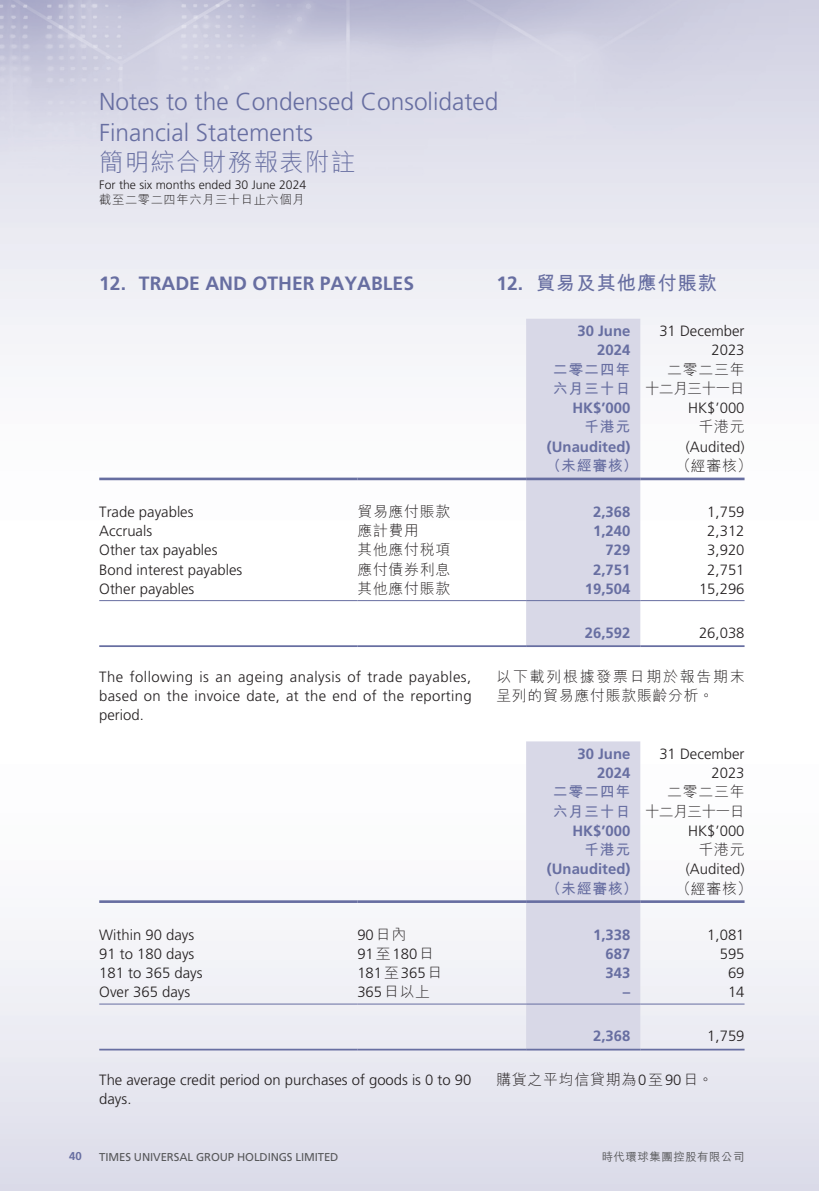
<style>
.page{position:relative;width:819px;height:1191px;background:#fff}
.page>*{position:absolute;margin:0;border:0;box-sizing:border-box;transform-origin:0 0}
.t1{font:300 24.5px/31.5px "Frutiger LT Std";color:#676ea1}
.t2{font:300 24.5px "M Hei HK";letter-spacing:.05em;color:#676ea1}
._01_H1{font:700 19.25px "Frutiger LT Std";color:#676ea1}
._01_H1-2{font:700 19.25px "M Hei HK";letter-spacing:.05em;color:#676ea1}
._50_Table_txt{font:300 14.88px "Frutiger LT Std";color:#231f20}
._00_txt{font:300 14.88px/19.2px "Frutiger LT Std";color:#231f20;text-align:justify}
._50_Table_txt-2{font:700 14.88px "Frutiger LT Std";color:#676ea1}
._50_Table_txt-3{font:300 14.88px "M Hei HK";letter-spacing:.05em;color:#231f20}
._50_Table_txt-4{font:700 14.88px "M Hei HK";letter-spacing:.05em;color:#676ea1}
._00_txt-2{font:300 14.88px/19.2px "M Hei HK";letter-spacing:.12em;color:#231f20}
._00_txt-3{font:300 14.88px "M Hei HK";letter-spacing:.05em;color:#231f20}
._50_Table_txt-5{font:300 14.88px "M Hei HK";letter-spacing:-.05em;color:#231f20}
.t3{font:300 12.25px "Frutiger LT Std";color:#231f20}
.t4{font:300 12.25px "M Hei HK";letter-spacing:.05em;color:#231f20}
.t5{font:11.38px "Frutiger LT Std";letter-spacing:-.01em;color:#57585a}
.t6{font:500 11.38px "M Hei HK";letter-spacing:.05em;color:#57585a}
.t7{font:700 11.38px "Frutiger LT Std";color:#676ea1}
.s1{font-family:"Frutiger LT Std"}
.s2{font-family:"M Hei HK"}
</style>
<div class="page">
<div style="left:526px;top:319px;width:114px;height:326px;background:#d8d8e7"></div>
<hr style="left:99px;top:477px;width:258px;height:3px;background:#676ea1">
<hr style="left:357px;top:477px;width:169px;height:3px;background:#676ea1">
<hr style="left:526px;top:477px;width:114px;height:3px;background:#676ea1">
<hr style="left:640px;top:477px;width:104px;height:3px;background:#676ea1">
<hr style="left:99px;top:600px;width:258px;height:1px;background:#676ea1">
<hr style="left:357px;top:600px;width:169px;height:1px;background:#676ea1">
<hr style="left:526px;top:600px;width:114px;height:1px;background:#676ea1">
<hr style="left:640px;top:600px;width:104px;height:1px;background:#676ea1">
<hr style="left:99px;top:645px;width:258px;height:2px;background:#676ea1">
<hr style="left:357px;top:645px;width:169px;height:2px;background:#676ea1">
<hr style="left:526px;top:645px;width:114px;height:2px;background:#676ea1">
<hr style="left:640px;top:645px;width:104px;height:2px;background:#676ea1">
<div style="left:526px;top:741px;width:114px;height:307px;background:#d8d8e7"></div>
<hr style="left:99px;top:900px;width:258px;height:3px;background:#676ea1">
<hr style="left:357px;top:900px;width:169px;height:3px;background:#676ea1">
<hr style="left:526px;top:900px;width:114px;height:3px;background:#676ea1">
<hr style="left:640px;top:900px;width:104px;height:3px;background:#676ea1">
<hr style="left:99px;top:1003px;width:258px;height:1px;background:#676ea1">
<hr style="left:357px;top:1003px;width:169px;height:1px;background:#676ea1">
<hr style="left:526px;top:1003px;width:114px;height:1px;background:#676ea1">
<hr style="left:640px;top:1003px;width:104px;height:1px;background:#676ea1">
<hr style="left:99px;top:1048px;width:258px;height:2px;background:#676ea1">
<hr style="left:357px;top:1048px;width:169px;height:2px;background:#676ea1">
<hr style="left:526px;top:1048px;width:114px;height:2px;background:#676ea1">
<hr style="left:640px;top:1048px;width:104px;height:2px;background:#676ea1">
<h1 class="t1" style="left:99px;top:86px;width:400px">Notes to the Condensed Consolidated<br>Financial Statements</h1>
<h1 class="t2" style="left:99px;top:149px;width:258px">簡明綜合財務報表附註</h1>
<p class="t3" style="left:99px;top:178px;width:208px">For the six months ended 30 June 2024</p>
<p class="t4" style="left:99px;top:194px;width:207px">截至二零二四年六月三十日止六個月</p>
<p class="_01_H1" style="left:99px;top:272px;width:316px">12. TRADE AND OTHER PAYABLES</p>
<p class="_01_H1-2" style="left:496px;top:269px;width:222px"><span class="s1">12.</span> 貿易及其他應付賬款</p>
<p class="_50_Table_txt-2" style="left:577px;top:322px;width:54px">30 June</p>
<p class="_50_Table_txt-2" style="left:597px;top:341px;width:35px">2024</p>
<p class="_50_Table_txt-4" style="left:553px;top:358px;width:79px">二零二四年</p>
<p class="_50_Table_txt-4" style="left:553px;top:377px;width:79px">六月三十日</p>
<p class="_50_Table_txt" style="left:659px;top:322px;width:87px">31 December</p>
<p class="_50_Table_txt" style="left:711px;top:342px;width:35px">2023</p>
<p class="_50_Table_txt-3" style="left:667px;top:361px;width:79px">二零二三年</p>
<p class="_50_Table_txt-5" style="left:644px;top:381px;width:101px">十二月三十一日</p>
<p class="_50_Table_txt-2" style="left:572px;top:399px;width:59px">HK$’000</p>
<p class="_50_Table_txt" style="left:688px;top:399px;width:58px">HK$’000</p>
<p class="_50_Table_txt-4" style="left:584px;top:416px;width:48px">千港元</p>
<p class="_50_Table_txt-3" style="left:698px;top:419px;width:48px">千港元</p>
<p class="_50_Table_txt-2" style="left:547px;top:438px;width:85px">(Unaudited)</p>
<p class="_50_Table_txt" style="left:685px;top:438px;width:60px">(Audited)</p>
<p class="_50_Table_txt-4" style="left:546px;top:454px;width:93px">（未經審核）</p>
<p class="_50_Table_txt-3" style="left:676px;top:458px;width:77px">（經審核）</p>
<p class="_50_Table_txt" style="left:99px;top:503px;width:96px">Trade payables</p>
<p class="_50_Table_txt-3" style="left:357px;top:504px;width:94px">貿易應付賬款</p>
<p class="_50_Table_txt-2" style="left:593px;top:503px;width:39px">2,368</p>
<p class="_50_Table_txt" style="left:707px;top:503px;width:39px">1,759</p>
<p class="_50_Table_txt" style="left:99px;top:522px;width:54px">Accruals</p>
<p class="_50_Table_txt-3" style="left:357px;top:523px;width:63px">應計費用</p>
<p class="_50_Table_txt-2" style="left:593px;top:522px;width:39px">1,240</p>
<p class="_50_Table_txt" style="left:707px;top:522px;width:39px">2,312</p>
<p class="_50_Table_txt" style="left:99px;top:542px;width:120px">Other tax payables</p>
<p class="_50_Table_txt-3" style="left:357px;top:542px;width:94px">其他應付稅項</p>
<p class="_50_Table_txt-2" style="left:605px;top:541px;width:26px">729</p>
<p class="_50_Table_txt" style="left:707px;top:542px;width:39px">3,920</p>
<p class="_50_Table_txt" style="left:99px;top:561px;width:144px">Bond interest payables</p>
<p class="_50_Table_txt-3" style="left:357px;top:561px;width:94px">應付債券利息</p>
<p class="_50_Table_txt-2" style="left:593px;top:561px;width:39px">2,751</p>
<p class="_50_Table_txt" style="left:707px;top:561px;width:39px">2,751</p>
<p class="_50_Table_txt" style="left:99px;top:580px;width:97px">Other payables</p>
<p class="_50_Table_txt-3" style="left:357px;top:581px;width:94px">其他應付賬款</p>
<p class="_50_Table_txt-2" style="left:584px;top:580px;width:47px">19,504</p>
<p class="_50_Table_txt" style="left:699px;top:580px;width:47px">15,296</p>
<p class="_50_Table_txt-2" style="left:584px;top:624px;width:47px">26,592</p>
<p class="_50_Table_txt" style="left:699px;top:624px;width:47px">26,038</p>
<p class="_00_txt" style="left:99px;top:667px;width:374px">The following is an ageing analysis of trade payables, based on the invoice date, at the end of the reporting period.</p>
<p class="_50_Table_txt-2" style="left:577px;top:745px;width:54px">30 June</p>
<p class="_50_Table_txt-2" style="left:597px;top:764px;width:35px">2024</p>
<p class="_00_txt-2" style="left:496px;top:666px;width:250px">以下載列根據發票日期於報告期末呈列的貿易應付賬款賬齡分析。</p>
<p class="_50_Table_txt" style="left:659px;top:745px;width:87px">31 December</p>
<p class="_50_Table_txt" style="left:711px;top:764px;width:35px">2023</p>
<p class="_50_Table_txt-4" style="left:553px;top:781px;width:79px">二零二四年</p>
<p class="_50_Table_txt-4" style="left:553px;top:800px;width:79px">六月三十日</p>
<p class="_50_Table_txt-3" style="left:667px;top:784px;width:79px">二零二三年</p>
<p class="_50_Table_txt-5" style="left:644px;top:803px;width:101px">十二月三十一日</p>
<p class="_50_Table_txt-2" style="left:572px;top:822px;width:59px">HK$’000</p>
<p class="_50_Table_txt" style="left:688px;top:822px;width:58px">HK$’000</p>
<p class="_50_Table_txt-4" style="left:584px;top:838px;width:48px">千港元</p>
<p class="_50_Table_txt-3" style="left:698px;top:842px;width:48px">千港元</p>
<p class="_50_Table_txt-2" style="left:547px;top:860px;width:85px">(Unaudited)</p>
<p class="_50_Table_txt" style="left:685px;top:860px;width:60px">(Audited)</p>
<p class="_50_Table_txt-4" style="left:546px;top:877px;width:93px">（未經審核）</p>
<p class="_50_Table_txt-3" style="left:676px;top:880px;width:77px">（經審核）</p>
<p class="_50_Table_txt" style="left:99px;top:926px;width:97px">Within 90 days</p>
<p class="_50_Table_txt" style="left:357px;top:926px;width:50px">90<span class="s2">日內</span></p>
<p class="_50_Table_txt-2" style="left:593px;top:925px;width:39px">1,338</p>
<p class="_50_Table_txt" style="left:707px;top:926px;width:39px">1,081</p>
<p class="_50_Table_txt" style="left:99px;top:945px;width:97px">91 to 180 days</p>
<p class="_50_Table_txt" style="left:357px;top:945px;width:78px">91<span class="s2">至</span>180<span class="s2">日</span></p>
<p class="_50_Table_txt-2" style="left:605px;top:945px;width:26px">687</p>
<p class="_50_Table_txt" style="left:719px;top:945px;width:26px">595</p>
<p class="_50_Table_txt" style="left:99px;top:964px;width:105px">181 to 365 days</p>
<p class="_50_Table_txt" style="left:357px;top:964px;width:86px">181<span class="s2">至</span>365<span class="s2">日</span></p>
<p class="_50_Table_txt-2" style="left:605px;top:964px;width:26px">343</p>
<p class="_50_Table_txt" style="left:728px;top:964px;width:18px">69</p>
<p class="_50_Table_txt" style="left:99px;top:983px;width:92px">Over 365 days</p>
<p class="_50_Table_txt" style="left:357px;top:983px;width:74px">365<span class="s2">日以上</span></p>
<p class="_50_Table_txt-2" style="left:623px;top:983px;width:9px">–</p>
<p class="_50_Table_txt" style="left:728px;top:983px;width:18px">14</p>
<p class="_50_Table_txt-2" style="left:593px;top:1027px;width:39px">2,368</p>
<p class="_50_Table_txt" style="left:707px;top:1027px;width:39px">1,759</p>
<p class="_00_txt" style="left:99px;top:1070px;width:373px">The average credit period on purchases of goods is 0 to 90 days.</p>
<p class="_00_txt-3" style="left:496px;top:1072px;width:218px">購貨之平均信貸期為<span class="s1">0</span>至<span class="s1">90</span>日。</p>
<p class="t7" style="left:69px;top:1149px;width:14px">40</p>
<p class="t5" style="left:99px;top:1150px;width:241px">TIMES UNIVERSAL GROUP HOLDINGS LIMITED</p>
<p class="t6" style="left:601px;top:1148px;width:144px">時代環球集團控股有限公司</p>
</div>
